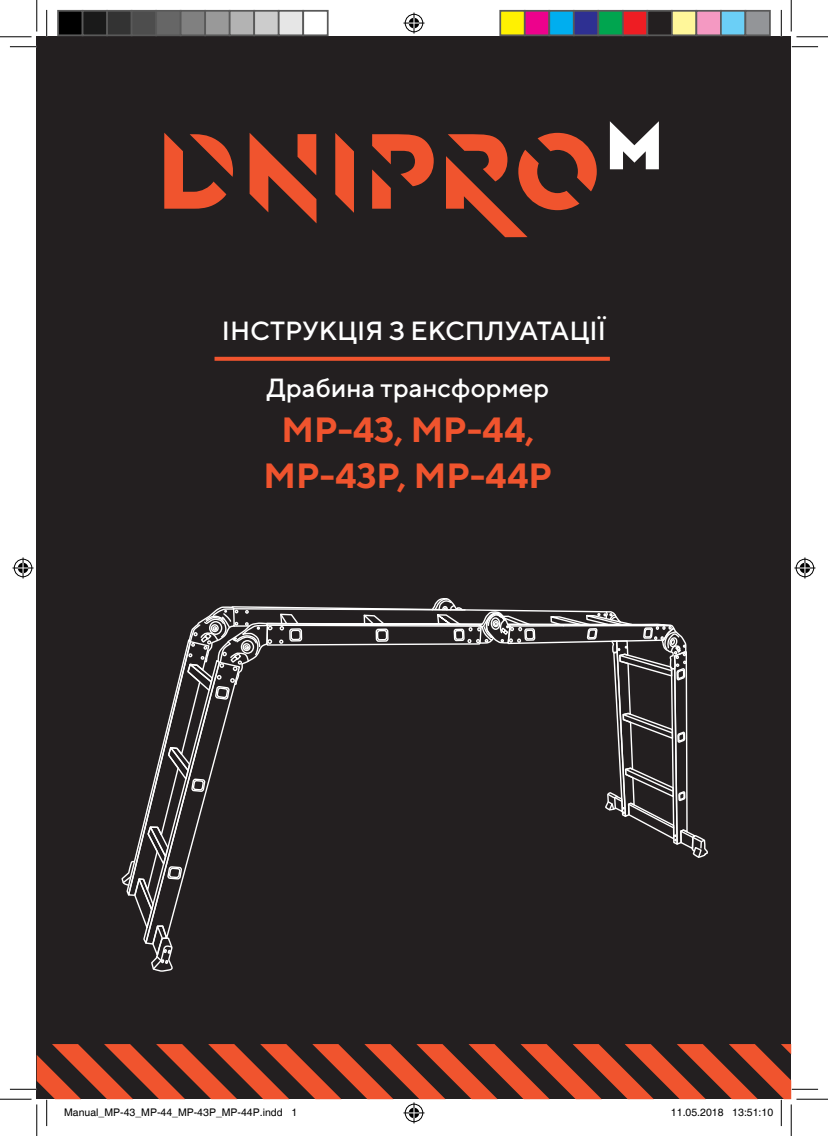
<style>
.page{position:relative;width:828px;height:1136px;background:#fff}
.page>*{position:absolute;margin:0;border:0;box-sizing:border-box;transform-origin:0 0}
.t1{font:700 35px/45.5px "TT Norms";color:#f0542e;text-align:center}
.t2{font:500 26.25px "TT Norms";color:#fff}
.t3{font:10.5px "Helvetica";color:#000}
</style>
<div class="page">
<div style="left:37px;top:37px;width:754px;height:1061px;background:#231f20"></div>
<svg style="left:121px;top:598px;width:587px;height:374px"></svg>
<svg style="left:164px;top:133px;width:69px;height:76px"></svg>
<svg style="left:372px;top:134px;width:61px;height:75px"></svg>
<svg style="left:335px;top:133px;width:19px;height:80px"></svg>
<svg style="left:249px;top:133px;width:67px;height:90px"></svg>
<svg style="left:610px;top:121px;width:49px;height:48px"></svg>
<svg style="left:446px;top:133px;width:150px;height:104px"></svg>
<svg style="left:214px;top:357px;width:396px;height:4px;background:#e5512d"></svg>
<svg style="left:10px;top:46px;width:26px;height:1px"></svg>
<svg style="left:791px;top:46px;width:27px;height:1px"></svg>
<svg style="left:46px;top:10px;width:1px;height:26px"></svg>
<svg style="left:781px;top:10px;width:1px;height:26px"></svg>
<hr style="left:0;top:36px;width:32px;height:1px;background:#000">
<hr style="left:796px;top:36px;width:32px;height:1px;background:#000">
<hr style="left:0;top:1098px;width:32px;height:1px;background:#000">
<hr style="left:796px;top:1098px;width:32px;height:1px;background:#000">
<hr style="left:36px;top:0;width:1px;height:31px;background:#000">
<hr style="left:36px;top:1104px;width:1px;height:31px;background:#000">
<hr style="left:790px;top:0;width:1px;height:31px;background:#000">
<hr style="left:790px;top:1104px;width:1px;height:31px;background:#000">
<svg style="left:403px;top:13px;width:21px;height:21px"></svg>
<svg style="left:13px;top:557px;width:21px;height:21px"></svg>
<svg style="left:794px;top:557px;width:21px;height:21px"></svg>
<div style="left:58px;top:11px;width:25px;height:24px;background:#000"></div>
<div style="left:57px;top:10px;width:26px;height:26px;border:2px solid #595959"></div>
<div style="left:83px;top:11px;width:24px;height:24px;background:#1a1a1a"></div>
<div style="left:82px;top:10px;width:26px;height:26px;border:2px solid #595959"></div>
<div style="left:107px;top:11px;width:25px;height:24px;background:#333"></div>
<div style="left:106px;top:10px;width:26px;height:26px;border:2px solid #595959"></div>
<div style="left:132px;top:11px;width:24px;height:24px;background:#4d4d4d"></div>
<div style="left:131px;top:10px;width:26px;height:26px;border:2px solid #595959"></div>
<div style="left:156px;top:11px;width:25px;height:24px;background:#666"></div>
<div style="left:155px;top:10px;width:26px;height:26px;border:2px solid #595959"></div>
<div style="left:181px;top:11px;width:24px;height:24px;background:#808080"></div>
<div style="left:180px;top:10px;width:26px;height:26px;border:2px solid #595959"></div>
<div style="left:205px;top:11px;width:25px;height:24px;background:#999"></div>
<div style="left:204px;top:10px;width:26px;height:26px;border:2px solid #595959"></div>
<div style="left:230px;top:11px;width:24px;height:24px;background:#b3b3b3"></div>
<div style="left:229px;top:10px;width:26px;height:26px;border:2px solid #595959"></div>
<div style="left:254px;top:11px;width:25px;height:24px;background:#ccc"></div>
<div style="left:253px;top:10px;width:26px;height:26px;border:2px solid #595959"></div>
<div style="left:279px;top:11px;width:24px;height:24px;background:#e6e6e6"></div>
<div style="left:278px;top:10px;width:26px;height:26px;border:2px solid #595959"></div>
<div style="left:302px;top:10px;width:26px;height:26px;border:2px solid #595959"></div>
<div style="left:500px;top:11px;width:24px;height:24px;background:#fff101"></div>
<div style="left:499px;top:10px;width:26px;height:26px;border:2px solid #595959"></div>
<div style="left:524px;top:11px;width:25px;height:24px;background:#ed028c"></div>
<div style="left:524px;top:10px;width:26px;height:26px;border:2px solid #595959"></div>
<div style="left:549px;top:11px;width:24px;height:24px;background:#00aeef"></div>
<div style="left:548px;top:10px;width:26px;height:26px;border:2px solid #595959"></div>
<div style="left:573px;top:11px;width:25px;height:24px;background:#2e3092"></div>
<div style="left:573px;top:10px;width:26px;height:26px;border:2px solid #595959"></div>
<div style="left:598px;top:11px;width:24px;height:24px;background:#00a54f"></div>
<div style="left:597px;top:10px;width:26px;height:26px;border:2px solid #595959"></div>
<div style="left:622px;top:11px;width:25px;height:24px;background:#ee1d23"></div>
<div style="left:622px;top:10px;width:26px;height:26px;border:2px solid #595959"></div>
<div style="left:647px;top:11px;width:24px;height:24px;background:#231f20"></div>
<div style="left:646px;top:10px;width:26px;height:26px;border:2px solid #595959"></div>
<div style="left:671px;top:11px;width:25px;height:24px;background:#fff79a"></div>
<div style="left:671px;top:10px;width:26px;height:26px;border:2px solid #595959"></div>
<div style="left:696px;top:11px;width:24px;height:24px;background:#f499c2"></div>
<div style="left:695px;top:10px;width:26px;height:26px;border:2px solid #595959"></div>
<div style="left:720px;top:11px;width:25px;height:24px;background:#6bcff6"></div>
<div style="left:720px;top:10px;width:26px;height:26px;border:2px solid #595959"></div>
<div style="left:745px;top:11px;width:24px;height:24px;background:#939598"></div>
<div style="left:744px;top:10px;width:26px;height:26px;border:2px solid #595959"></div>
<svg style="left:10px;top:1043px;width:808px;height:82px"></svg>
<p class="t2" style="left:222px;top:314px;width:385px">ІНСТРУКЦІЯ З ЕКСПЛУАТАЦІЇ</p>
<p class="t2" style="left:267px;top:371px;width:284px">Драбина трансформер</p>
<p class="t1" style="left:263px;top:406px;width:290px">MP-43, MP-44,<br>MP-43P, MP-44P</p>
<p class="t3" style="left:64px;top:1105px;width:234px">Manual_MP-43_MP-44_MP-43P_MP-44P.indd 1</p>
<p class="t3" style="left:671px;top:1105px;width:104px">11.05.2018 13:51:10</p>
</div>
